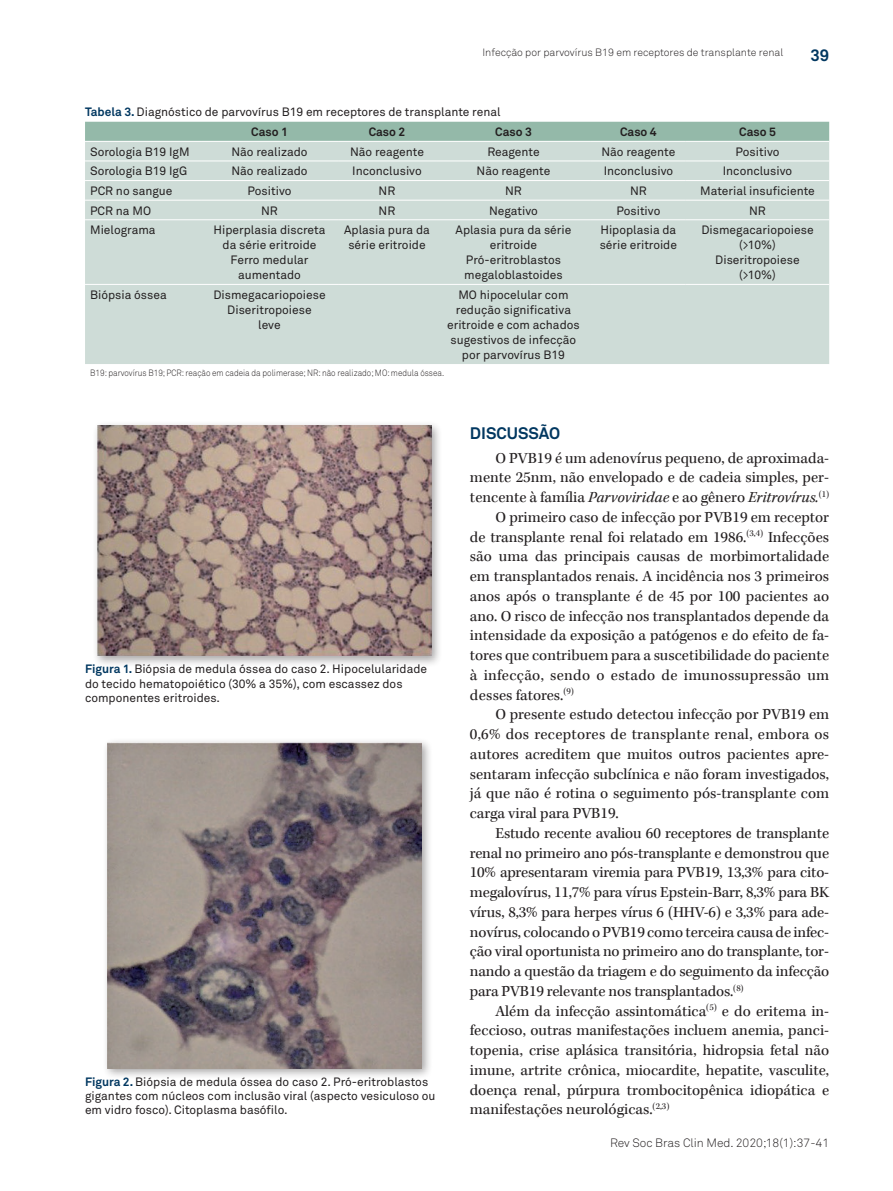
<style>
.page{position:relative;width:893px;height:1191px;background:#fff}
.page>*{position:absolute;margin:0;border:0;box-sizing:border-box;transform-origin:0 0}
.t1{font:700 16.5px "Akkurat Pro";color:#003760}
.t2{font:15.75px "Kepler Std";color:#231f20}
.t3{font:15.75px "Kepler Std";letter-spacing:.02em;color:#231f20}
.t4{font:12px/15px "Akkurat Pro";color:#231f20;text-align:center}
.t5{font:12px "Akkurat Light Pro";color:#231f20}
.t6{font:700 12px "Akkurat Pro";color:#231f20}
.t7{font:10.5px "Akkurat Light Pro";color:#231f20}
.t8{font:9px "Akkurat Light Pro";color:#231f20;scale:.9 1}
.s1{font-weight:700;color:#003760}
.s2{font-weight:700}
.s3{font-style:italic}
</style>
<div class="page">
<div style="left:85px;top:122px;width:744px;height:19px;background:#94b9a9"></div>
<div style="left:85px;top:142px;width:744px;height:222px;background:#cedcd7"></div>
<hr style="left:85px;top:161px;width:116px;height:1px;background:#fff">
<hr style="left:201px;top:161px;width:137px;height:1px;background:#fff">
<hr style="left:338px;top:161px;width:98px;height:1px;background:#fff">
<hr style="left:436px;top:161px;width:155px;height:1px;background:#fff">
<hr style="left:591px;top:161px;width:95px;height:1px;background:#fff">
<hr style="left:686px;top:161px;width:143px;height:1px;background:#fff">
<hr style="left:85px;top:180px;width:116px;height:1px;background:#fff">
<hr style="left:201px;top:180px;width:137px;height:1px;background:#fff">
<hr style="left:338px;top:180px;width:98px;height:1px;background:#fff">
<hr style="left:436px;top:180px;width:155px;height:1px;background:#fff">
<hr style="left:591px;top:180px;width:95px;height:1px;background:#fff">
<hr style="left:686px;top:180px;width:143px;height:1px;background:#fff">
<hr style="left:85px;top:200px;width:116px;height:1px;background:#fff">
<hr style="left:201px;top:200px;width:137px;height:1px;background:#fff">
<hr style="left:338px;top:200px;width:98px;height:1px;background:#fff">
<hr style="left:436px;top:200px;width:155px;height:1px;background:#fff">
<hr style="left:591px;top:200px;width:95px;height:1px;background:#fff">
<hr style="left:686px;top:200px;width:143px;height:1px;background:#fff">
<hr style="left:85px;top:219px;width:116px;height:1px;background:#fff">
<hr style="left:201px;top:219px;width:137px;height:1px;background:#fff">
<hr style="left:338px;top:219px;width:98px;height:1px;background:#fff">
<hr style="left:436px;top:219px;width:155px;height:1px;background:#fff">
<hr style="left:591px;top:219px;width:95px;height:1px;background:#fff">
<hr style="left:686px;top:219px;width:143px;height:1px;background:#fff">
<hr style="left:85px;top:284px;width:116px;height:1px;background:#fff">
<hr style="left:201px;top:284px;width:137px;height:1px;background:#fff">
<hr style="left:338px;top:284px;width:98px;height:1px;background:#fff">
<hr style="left:436px;top:284px;width:155px;height:1px;background:#fff">
<hr style="left:591px;top:284px;width:95px;height:1px;background:#fff">
<hr style="left:686px;top:284px;width:143px;height:1px;background:#fff">
<div style="left:92px;top:420px;width:351px;height:247px;background:#231f20;opacity:.4"></div>
<img style="left:98px;top:425px;width:334px;height:230px">
<div style="left:103px;top:737px;width:330px;height:342px;background:#231f20;opacity:.4"></div>
<img style="left:108px;top:742px;width:314px;height:326px">
<p class="t7" style="left:482px;top:47px;width:302px">Infecção por parvovírus B19 em receptores de transplante renal</p>
<p class="t4" style="left:251px;top:102px;width:251px;line-height:20.5px;text-align:left;text-indent:-166px"><span class="s1">Tabela 3.</span> Diagnóstico de parvovírus B19 em receptores de transplante renal<br><span class="s2">Caso 1</span></p>
<p class="t6" style="left:369px;top:125px;width:38px">Caso 2</p>
<p class="t6" style="left:495px;top:125px;width:38px">Caso 3</p>
<p class="t6" style="left:620px;top:125px;width:38px">Caso 4</p>
<p class="t6" style="left:739px;top:125px;width:38px">Caso 5</p>
<p class="t1" style="left:810px;top:45px;width:20px">39</p>
<p class="t4" style="left:90px;top:144px;width:101px">Sorologia B19 IgM</p>
<p class="t4" style="left:231px;top:144px;width:78px">Não realizado</p>
<p class="t4" style="left:350px;top:144px;width:75px">Não reagente</p>
<p class="t4" style="left:487px;top:144px;width:54px">Reagente</p>
<p class="t4" style="left:601px;top:144px;width:75px">Não reagente</p>
<p class="t4" style="left:736px;top:144px;width:45px">Positivo</p>
<p class="t4" style="left:90px;top:164px;width:99px">Sorologia B19 IgG</p>
<p class="t4" style="left:231px;top:164px;width:78px">Não realizado</p>
<p class="t4" style="left:352px;top:164px;width:71px">Inconclusivo</p>
<p class="t4" style="left:477px;top:164px;width:75px">Não reagente</p>
<p class="t4" style="left:604px;top:164px;width:71px">Inconclusivo</p>
<p class="t4" style="left:723px;top:164px;width:71px">Inconclusivo</p>
<p class="t4" style="left:90px;top:184px;width:84px">PCR no sangue</p>
<p class="t4" style="left:248px;top:184px;width:45px">Positivo</p>
<p class="t4" style="left:379px;top:184px;width:18px">NR</p>
<p class="t4" style="left:505px;top:184px;width:18px">NR</p>
<p class="t4" style="left:630px;top:184px;width:18px">NR</p>
<p class="t4" style="left:700px;top:184px;width:116px">Material insuficiente</p>
<p class="t4" style="left:90px;top:203px;width:62px">PCR na MO</p>
<p class="t4" style="left:261px;top:203px;width:18px">NR</p>
<p class="t4" style="left:379px;top:203px;width:18px">NR</p>
<p class="t4" style="left:489px;top:203px;width:50px">Negativo</p>
<p class="t4" style="left:616px;top:203px;width:45px">Positivo</p>
<p class="t4" style="left:749px;top:203px;width:18px">NR</p>
<p class="t4" style="left:90px;top:223px;width:67px">Mielograma</p>
<p class="t4" style="left:213px;top:223px;width:114px">Hiperplasia discreta da série eritroide<br>Ferro medular aumentado</p>
<p class="t4" style="left:344px;top:223px;width:87px">Aplasia pura da série eritroide</p>
<p class="t4" style="left:456px;top:223px;width:117px">Aplasia pura da série eritroide<br>Pró-eritroblastos megaloblastoides</p>
<p class="t4" style="left:600px;top:223px;width:79px;text-align:left">Hipoplasia da série eritroide</p>
<p class="t4" style="left:701px;top:223px;width:114px">Dismegacariopoiese (&gt;10%)<br>Diseritropoiese (&gt;10%)</p>
<p class="t4" style="left:90px;top:287px;width:78px">Biópsia óssea</p>
<p class="t4" style="left:213px;top:287px;width:114px">Dismegacariopoiese<br>Diseritropoiese<br>leve</p>
<p class="t4" style="left:447px;top:287px;width:134px">MO hipocelular com redução significativa eritroide e com achados sugestivos de infecção por parvovírus B19</p>
<p class="t8" style="left:90px;top:368px;width:395px">B19: parvovírus B19; PCR: reação em cadeia da polimerase; NR: não realizado; MO: medula óssea.</p>
<p class="t4" style="left:85px;top:662px;width:344px;line-height:14.2px;text-align:left"><span class="s1">Figura 1.</span> Biópsia de medula óssea do caso 2. Hipocelularidade do tecido hematopoiético (30% a 35%), com escassez dos componentes eritroides.</p>
<p class="t4" style="left:85px;top:1075px;width:352px;line-height:14.2px;text-align:left"><span class="s1">Figura 2.</span> Biópsia de medula óssea do caso 2. Pró-eritroblastos gigantes com núcleos com inclusão viral (aspecto vesiculoso ou em vidro fosco). Citoplasma basófilo.</p>
<p class="t1" style="left:470px;top:422px;width:92px">DISCUSSÃO</p>
<p class="t2" style="left:495px;top:449px;width:335px">O PVB19 é um adenovírus pequeno, de aproximada-</p>
<p class="t2" style="left:470px;top:468px;width:361px">mente 25nm, não envelopado e de cadeia simples, per-</p>
<p class="t2" style="left:470px;top:488px;width:361px">tencente à família <span class="s3">Parvoviridae</span> e ao gênero <span class="s3">Eritrovírus.</span><sup>(1)</sup></p>
<p class="t2" style="left:495px;top:508px;width:335px">O primeiro caso de infecção por PVB19 em receptor</p>
<p class="t2" style="left:470px;top:528px;width:361px">de transplante renal foi relatado em 1986.<sup>(3,4)</sup> Infecções</p>
<p class="t2" style="left:470px;top:547px;width:361px">são uma das principais causas de morbimortalidade</p>
<p class="t2" style="left:470px;top:567px;width:361px">em transplantados renais. A incidência nos 3 primeiros</p>
<p class="t2" style="left:470px;top:587px;width:361px">anos após o transplante é de 45 por 100 pacientes ao</p>
<p class="t2" style="left:470px;top:607px;width:361px">ano. O risco de infecção nos transplantados depende da</p>
<p class="t2" style="left:470px;top:626px;width:361px">intensidade da exposição a patógenos e do efeito de fa-</p>
<p class="t2" style="left:470px;top:646px;width:361px">tores que contribuem para a suscetibilidade do paciente</p>
<p class="t3" style="left:470px;top:666px;width:361px">à infecção, sendo o estado de imunossupressão um</p>
<p class="t2" style="left:470px;top:686px;width:106px">desses fatores.<sup>(9)</sup></p>
<p class="t2" style="left:495px;top:705px;width:335px">O presente estudo detectou infecção por PVB19 em</p>
<p class="t3" style="left:470px;top:725px;width:361px">0,6% dos receptores de transplante renal, embora os</p>
<p class="t2" style="left:470px;top:745px;width:361px">autores acreditem que muitos outros pacientes apre-</p>
<p class="t2" style="left:470px;top:765px;width:361px">sentaram infecção subclínica e não foram investigados,</p>
<p class="t2" style="left:470px;top:784px;width:361px">já que não é rotina o seguimento pós-transplante com</p>
<p class="t2" style="left:470px;top:804px;width:150px">carga viral para PVB19.</p>
<p class="t2" style="left:495px;top:824px;width:335px">Estudo recente avaliou 60 receptores de transplante</p>
<p class="t2" style="left:470px;top:844px;width:361px">renal no primeiro ano pós-transplante e demonstrou que</p>
<p class="t2" style="left:470px;top:863px;width:361px">10% apresentaram viremia para PVB19, 13,3% para cito-</p>
<p class="t2" style="left:470px;top:883px;width:361px">megalovírus, 11,7% para vírus Epstein-Barr, 8,3% para BK</p>
<p class="t2" style="left:470px;top:903px;width:361px">vírus, 8,3% para herpes vírus 6 (HHV-6) e 3,3% para ade-</p>
<p class="t2" style="left:470px;top:923px;width:361px">novírus, colocando o PVB19 como terceira causa de infec-</p>
<p class="t2" style="left:470px;top:942px;width:361px">ção viral oportunista no primeiro ano do transplante, tor-</p>
<p class="t2" style="left:470px;top:962px;width:361px">nando a questão da triagem e do seguimento da infecção</p>
<p class="t2" style="left:470px;top:982px;width:275px">para PVB19 relevante nos transplantados.<sup>(8)</sup></p>
<p class="t2" style="left:495px;top:1001px;width:335px">Além da infecção assintomática<sup>(5)</sup> e do eritema in-</p>
<p class="t2" style="left:470px;top:1021px;width:361px">feccioso, outras manifestações incluem anemia, panci-</p>
<p class="t2" style="left:470px;top:1041px;width:361px">topenia, crise aplásica transitória, hidropsia fetal não</p>
<p class="t2" style="left:470px;top:1061px;width:361px">imune, artrite crônica, miocardite, hepatite, vasculite,</p>
<p class="t2" style="left:470px;top:1080px;width:361px">doença renal, púrpura trombocitopênica idiopática e</p>
<p class="t2" style="left:470px;top:1100px;width:201px">manifestações neurológicas.<sup>(2,3)</sup></p>
<p class="t5" style="left:610px;top:1135px;width:221px">Rev Soc Bras Clin Med. 2020;18(1):37-41</p>
</div>
